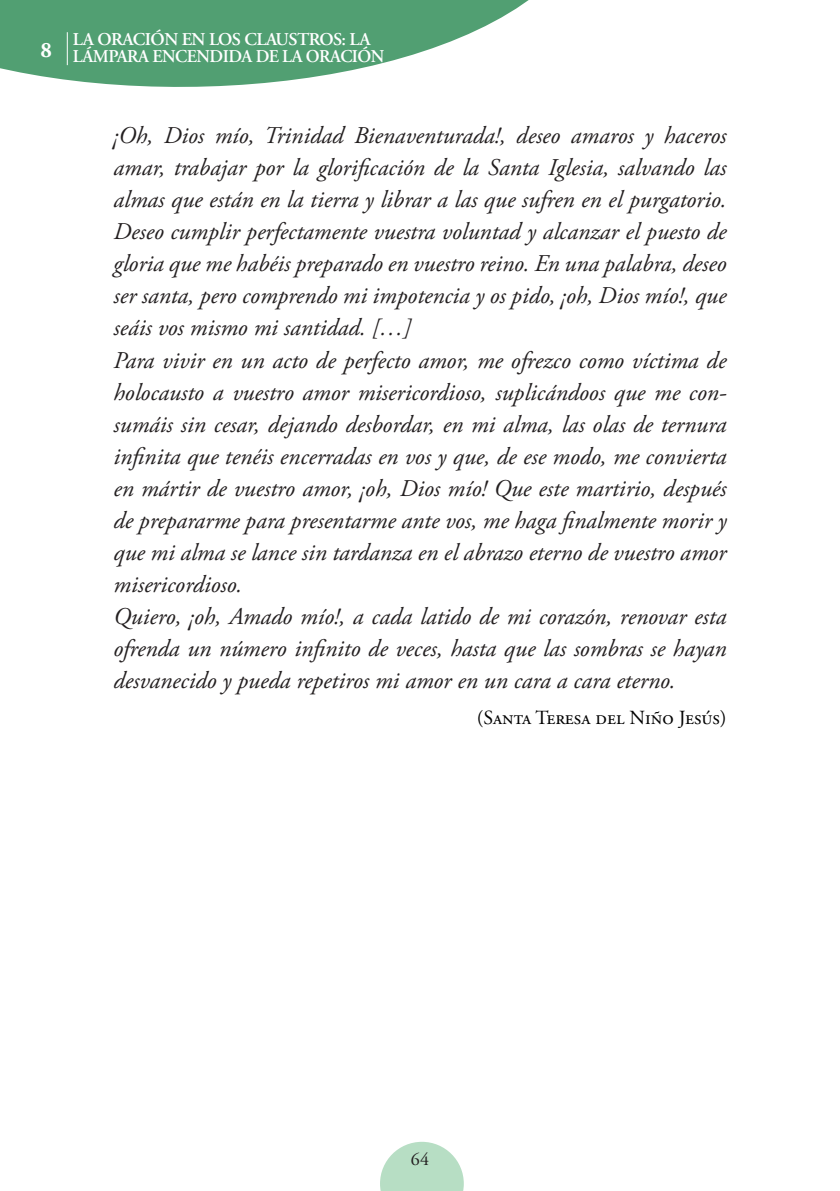
<style>
.page{position:relative;width:840px;height:1191px;background:#fff}
.page>*{position:absolute;margin:0;border:0;box-sizing:border-box;transform-origin:0 0}
.t1{font:italic 24px/32px "Adobe Garamond Pro";color:#231f20}
.t2{font:700 22px "Adobe Garamond Pro";color:#fff}
.t3{font:20px "Adobe Garamond Pro";color:#000}
.t4{font:600 18px/17px "Adobe Garamond Pro";letter-spacing:-.03em;color:#fff}
.t5{font:18px "Adobe Garamond Pro";color:#231f20}
</style>
<div class="page">
<svg style="left:380px;top:1141px;width:83px;height:50px"></svg>
<svg style="left:0;top:0;width:529px;height:87px;fill:#519f72"></svg>
<hr style="left:67px;top:32px;width:1px;height:33px;background:#fff">
<p class="t2" style="left:40px;top:37px;width:13px">8</p>
<p class="t4" style="left:73px;top:31px;width:313px">LA ORACIÓN EN LOS CLAUSTROS: LA<br>LÁMPARA ENCENDIDA DE LA ORACIÓN</p>
<p class="t1" style="left:113px;top:120px;width:614px">¡Oh, Dios mío, Trinidad Bienaventurada!, deseo amaros y haceros amar, trabajar por la glorificación de la Santa Iglesia, salvando las almas que están en la tierra y librar a las que sufren en el purgatorio.<br>Deseo cumplir perfectamente vuestra voluntad y alcanzar el puesto de gloria que me habéis preparado en vuestro reino. En una palabra, deseo ser santa, pero comprendo mi impotencia y os pido, ¡oh, Dios mío!, que seáis vos mismo mi santidad. […]<br>Para vivir en un acto de perfecto amor, me ofrezco como víctima de holocausto a vuestro amor misericordioso, suplicándoos que me con&shy;sumáis sin cesar, dejando desbordar, en mi alma, las olas de ternura infinita que tenéis encerradas en vos y que, de ese modo, me convierta en mártir de vuestro amor, ¡oh, Dios mío! Que este martirio, después de prepararme para presentarme ante vos, me haga finalmente morir y que mi alma se lance sin tardanza en el abrazo eterno de vuestro amor misericordioso.<br>Quiero, ¡oh, Amado mío!, a cada latido de mi corazón, renovar esta ofrenda un número infinito de veces, hasta que las sombras se hayan desvanecido y pueda repetiros mi amor en un cara a cara eterno.</p>
<p class="t3" style="left:476px;top:705px;width:251px">(Santa Teresa del Niño Jesús)</p>
<p class="t5" style="left:411px;top:1148px;width:19px">64</p>
</div>
